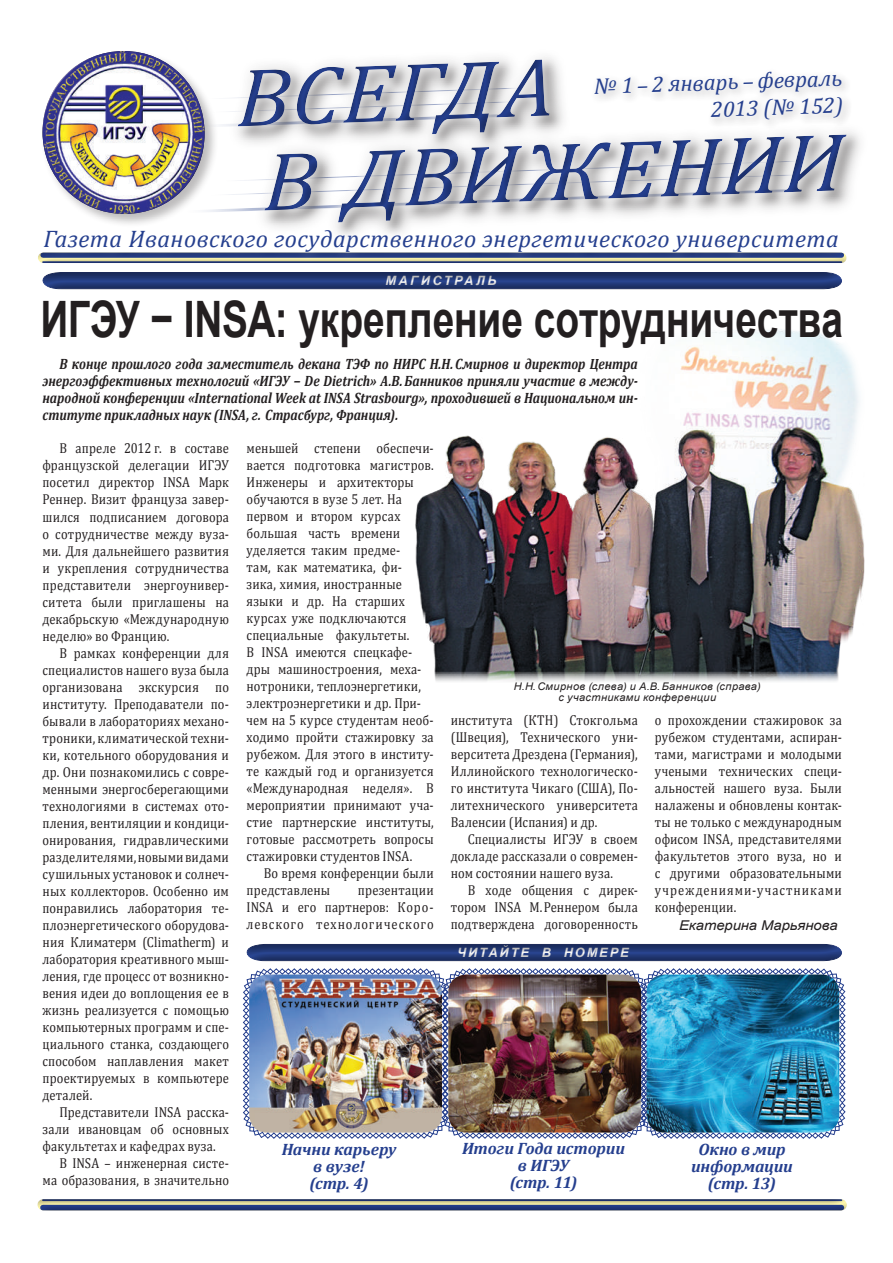
<style>
.page{position:relative;width:893px;height:1263px;background:#fff}
.page>*{position:absolute;margin:0;border:0;box-sizing:border-box;transform-origin:0 0}
.t1{font:italic 83.4px/84.9px "Cambria";color:#253f8e;scale:1.09 1}
.t2{font:700 50.25px "Arial";letter-spacing:-.005em;color:#231f20;scale:.77 1}
.t3{font:italic 24px "Cambria";letter-spacing:.02em;color:#253f8e}
.t4{font:italic 22.5px/27px "Cambria";color:#253f8e;text-align:right}
.t5{font:italic 700 16.5px/17px "Cambria";letter-spacing:-.01em;color:#253f8e;text-align:center}
.t6{font:italic 700 15px/17px "Cambria";letter-spacing:-.005em;color:#231f20;text-align:justify;scale:.85 1}
.t7{font:14.4px/17px "Cambria";letter-spacing:.015em;color:#231f20;text-align:justify;scale:.87 1}
.t8{font:italic 13.5px "Arial";letter-spacing:-.005em;color:#231f20;scale:1.1 1}
.t9{font:italic 700 12.9px "Arial";letter-spacing:.15em;color:#fff}
.t10{font:italic 700 12.9px "Arial";letter-spacing:.2em;color:#fff}
.t11{font:italic 10.5px/11.2px "Arial";letter-spacing:.03em;color:#231f20;text-align:center;scale:1.05 1}
</style>
<div class="page">
<div style="left:40px;top:49px;width:185px;height:186px;background:#231f20;opacity:.3"></div>
<img style="left:43px;top:51px;width:162px;height:163px;border-radius:81px">
<svg style="left:193px;top:49px;width:440px;height:169px"></svg>
<svg style="left:38px;top:218px;width:809px;height:45px"></svg>
<svg style="left:175px;top:50px;width:685px;height:165px"></svg>
<div style="left:0;top:1154px;width:891px;height:102px;background:#231f20;opacity:.5"></div>
<div style="left:246px;top:932px;width:597px;height:31px;background:#231f20;opacity:.5"></div>
<div style="left:42px;top:260px;width:801px;height:31px;background:#231f20;opacity:.5"></div>
<img style="left:409px;top:288px;width:455px;height:394px">
<img style="left:243px;top:968px;width:603px;height:171px">
<h1 class="t1" style="left:233px;top:52px;width:557px;rotate:-2deg">ВСЕГДА<br>В ДВИЖЕНИИ</h1>
<h3 class="t3" style="left:44px;top:222px;width:797px">Газета Ивановского государственного энергетического университета</h3>
<h3 class="t4" style="left:593px;top:72px;width:250px;rotate:-2deg">№ 1 – 2 январь – февраль<br>2013 (№ 152)</h3>
<p class="t10" style="left:385px;top:272px;width:113px">МАГИСТРАЛЬ</p>
<h2 class="t2" style="left:40px;top:286px;width:1044px">ИГЭУ − INSA: укрепление сотрудничества</h2>
<p class="t6" style="left:43px;top:355px;width:702px;text-indent:17px">В конце прошлого года заместитель декана ТЭФ по НИРС Н.Н. Смирнов и директор Центра энергоэффективных технологий «ИГЭУ − De Dietrich» А.В. Банников приняли участие в между&shy;народной конференции «International Week at INSA Strasbourg», проходившей в Национальном ин&shy;ституте прикладных наук (INSA, г. Страсбург, Франция).</p>
<p class="t7" style="left:43px;top:440px;width:216px;text-indent:17px">В апреле 2012 г. в составе французской делегации ИГЭУ посетил директор INSA Марк Реннер. Визит француза завер&shy;шился подписанием договора о сотрудничестве между вуза&shy;ми. Для дальнейшего развития и укрепления сотрудничества представители энергоунивер&shy;ситета были приглашены на декабрьскую «Международную неделю» во Францию.</p>
<p class="t7" style="left:43px;top:644px;width:216px;text-indent:17px">В рамках конференции для специалистов нашего вуза была организована экскурсия по институту. Преподаватели по&shy;бывали в лабораториях механо&shy;троники, климатической техни&shy;ки, котельного оборудования и др. Они познакомились с совре&shy;менными энергосберегающими технологиями в системах ото&shy;пления, вентиляции и кондици&shy;онирования, гидравлическими разделителями, новыми видами сушильных установок и солнеч&shy;ных коллекторов. Особенно им понравились лаборатория те&shy;плоэнергетического оборудова&shy;ния Климатерм (Climatherm) и лаборатория креативного мыш&shy;ления, где процесс от возникно&shy;вения идеи до воплощения ее в жизнь реализуется с помощью компьютерных программ и спе&shy;циального станка, создающего способом наплавления макет проектируемых в компьютере деталей.</p>
<p class="t7" style="left:60px;top:1103px;width:196px">Представители INSA расска-</p>
<p class="t7" style="left:43px;top:1120px;width:216px">зали ивановцам об основных</p>
<p class="t7" style="left:43px;top:1137px;width:201px">факультетах и кафедрах вуза.</p>
<p class="t7" style="left:60px;top:1154px;width:196px">В INSA – инженерная систе-</p>
<p class="t7" style="left:43px;top:1171px;width:216px">ма образования, в значительно</p>
<p class="t7" style="left:247px;top:440px;width:217px;text-align:left">меньшей степени обеспечи&shy;вается подготовка магистров.<br>Инженеры и архитекторы обучаются в вузе 5 лет. На первом и втором курсах большая часть времени уделяется таким предме-<br>там, как математика, фи&shy;зика, химия, иностранные языки и др. На старших курсах уже подключаются специальные факультеты.<br>В INSA имеются спецкафе&shy;дры машиностроения, меха&shy;нотроники, теплоэнергетики, электроэнергетики и др. При&shy;чем на 5 курсе студентам необ&shy;ходимо пройти стажировку за рубежом. Для этого в институ&shy;те каждый год и организуется «Международная неделя». В мероприятии принимают уча&shy;стие партнерские институты, готовые рассмотреть вопросы стажировки студентов INSA.</p>
<p class="t7" style="left:247px;top:865px;width:217px;text-indent:17px">Во время конференции были представлены</p>
<p class="t7" style="left:247px;top:882px;width:217px;text-indent:111px">презентации INSA и его партнеров: Коро&shy;левского технологического</p>
<p class="t11" style="left:514px;top:680px;width:237px">Н.Н.Смирнов (слева) и А.В.Банников (справа) с участниками конференции</p>
<p class="t7" style="left:451px;top:712px;width:217px">института (КТН) Стокгольма (Швеция), Технического уни&shy;верситета Дрездена (Германия), Иллинойского технологическо&shy;го института Чикаго (США), По&shy;литехнического университета Валенсии (Испания) и др.</p>
<p class="t7" style="left:451px;top:831px;width:217px;text-indent:17px">Специалисты ИГЭУ в своем докладе рассказали о современ&shy;ном состоянии нашего вуза.</p>
<p class="t7" style="left:451px;top:882px;width:217px;text-indent:17px">В ходе общения с дирек&shy;тором INSA М.Реннером была подтверждена договоренность</p>
<p class="t9" style="left:457px;top:944px;width:173px">ЧИТАЙТЕ В НОМЕРЕ</p>
<p class="t7" style="left:655px;top:712px;width:217px">о прохождении стажировок за рубежом студентами, аспиран&shy;тами, магистрами и молодыми учеными технических специ&shy;альностей нашего вуза. Были налажены и обновлены контак&shy;ты не только с международным офисом INSA, представителями факультетов этого вуза, но и с другими образовательными учреждениями-участниками конференции.</p>
<p class="t8" style="left:679px;top:916px;width:146px">Екатерина Марьянова</p>
<p class="t5" style="left:282px;top:1140px;width:116px">Начни карьеру в вузе!<br>(стр. 4)</p>
<p class="t5" style="left:462px;top:1139px;width:164px">Итоги Года истории в ИГЭУ<br>(стр. 11)</p>
<p class="t5" style="left:691px;top:1140px;width:103px">Окно в мир информации (стр. 13)</p>
</div>
